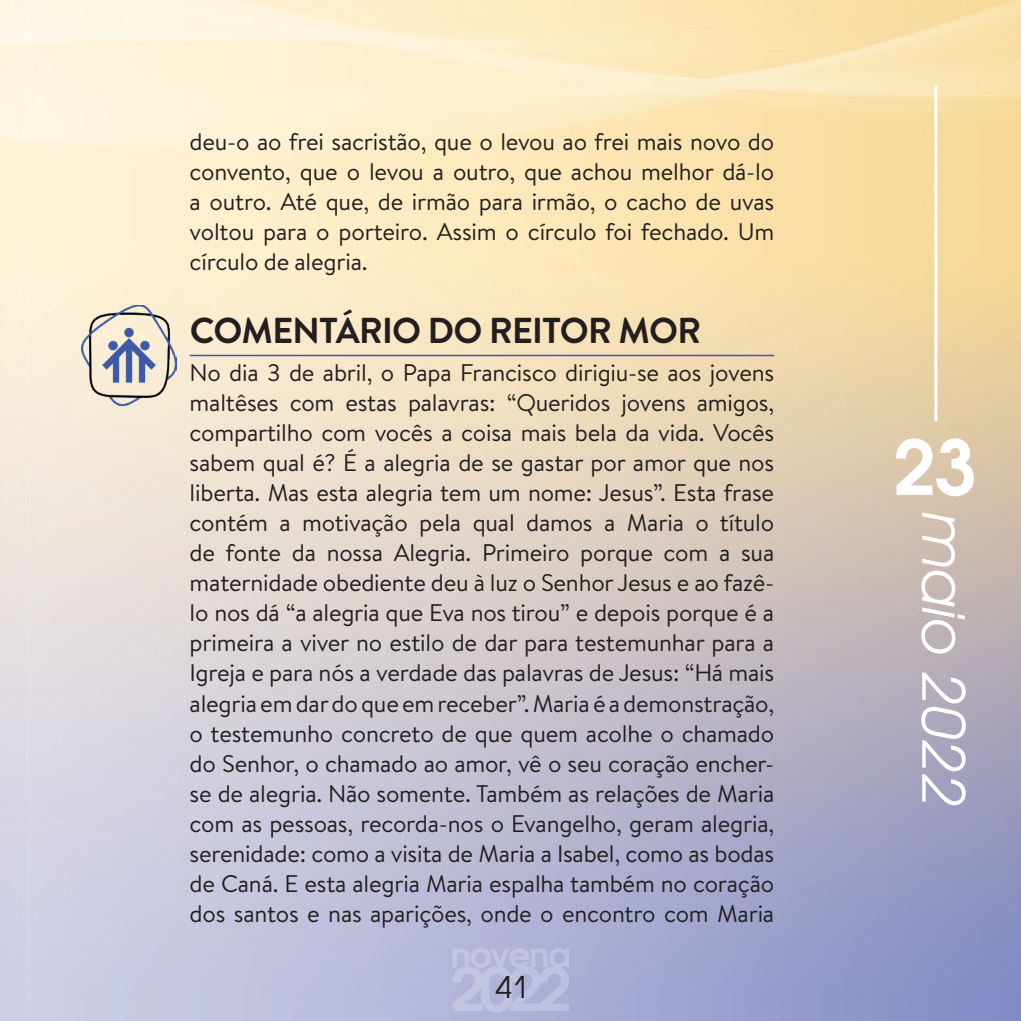
<style>
.page{position:relative;width:1021px;height:1021px;background:#fff}
.page>*{position:absolute;margin:0;border:0;box-sizing:border-box;transform-origin:0 0}
.t1{font:700 75px "Avant Garde CTT";color:#fff}
.t2{font:italic 60px "Avant Garde IT Cby BT";color:#fff}
.t3{font:700 36px "Brandon Text";letter-spacing:-.02em;color:#231f20}
.t4{font:30px "Avant Garde CTT";color:#231f20}
.t5{font:24px/30px "Brandon Text";letter-spacing:-.01em;color:#231f20;text-align:justify}
</style>
<div class="page">
<img style="left:0;top:0;width:1020px;height:1020px">
<hr style="left:934px;top:85px;width:3px;height:336px;background:#fff">
<img style="left:452px;top:947px;width:116px;height:65px">
<hr style="left:190px;top:355px;width:584px;height:1px;background:#3d59a7">
<img style="left:82px;top:305px;width:94px;height:100px">
<p class="t5" style="left:190px;top:125px;width:586px">deu-o ao frei sacristão, que o levou ao frei mais novo do convento, que o levou a outro, que achou melhor dá-lo a outro. Até que, de irmão para irmão, o cacho de uvas voltou para o porteiro. Assim o círculo foi fechado. Um círculo de alegria.</p>
<h3 class="t3" style="left:190px;top:305px;width:513px">COMENTÁRIO DO REITOR MOR</h3>
<p class="t5" style="left:190px;top:357px;width:586px">No dia 3 de abril, o Papa Francisco dirigiu-se aos jovens maltêses com estas palavras: “Queridos jovens amigos, compartilho com vocês a coisa mais bela da vida. Vocês sabem qual é? É a alegria de se gastar por amor que nos liberta. Mas esta alegria tem um nome: Jesus”. Esta frase contém a motivação pela qual damos a Maria o título de fonte da nossa Alegria. Primeiro porque com a sua maternidade obediente deu à luz o Senhor Jesus e ao fazê&shy;lo nos dá “a alegria que Eva nos tirou” e depois porque é a primeira a viver no estilo de dar para testemunhar para a Igreja e para nós a verdade das palavras de Jesus: “Há mais alegria em dar do que em receber”. Maria é a demonstração, o testemunho concreto de que quem acolhe o chamado do Senhor, o chamado ao amor, vê o seu coração encher&shy;se de alegria. Não somente. Também as relações de Maria com as pessoas, recorda-nos o Evangelho, geram alegria, serenidade: como a visita de Maria a Isabel, como as bodas de Caná. E esta alegria Maria espalha também no coração dos santos e nas aparições, onde o encontro com Maria</p>
<p class="t4" style="left:495px;top:968px;width:35px">41</p>
<h1 class="t1" style="left:893px;top:421px;width:85px">23</h1>
<h2 class="t2" style="left:980px;top:512px;width:297px;rotate:90deg">maio 2022</h2>
</div>
